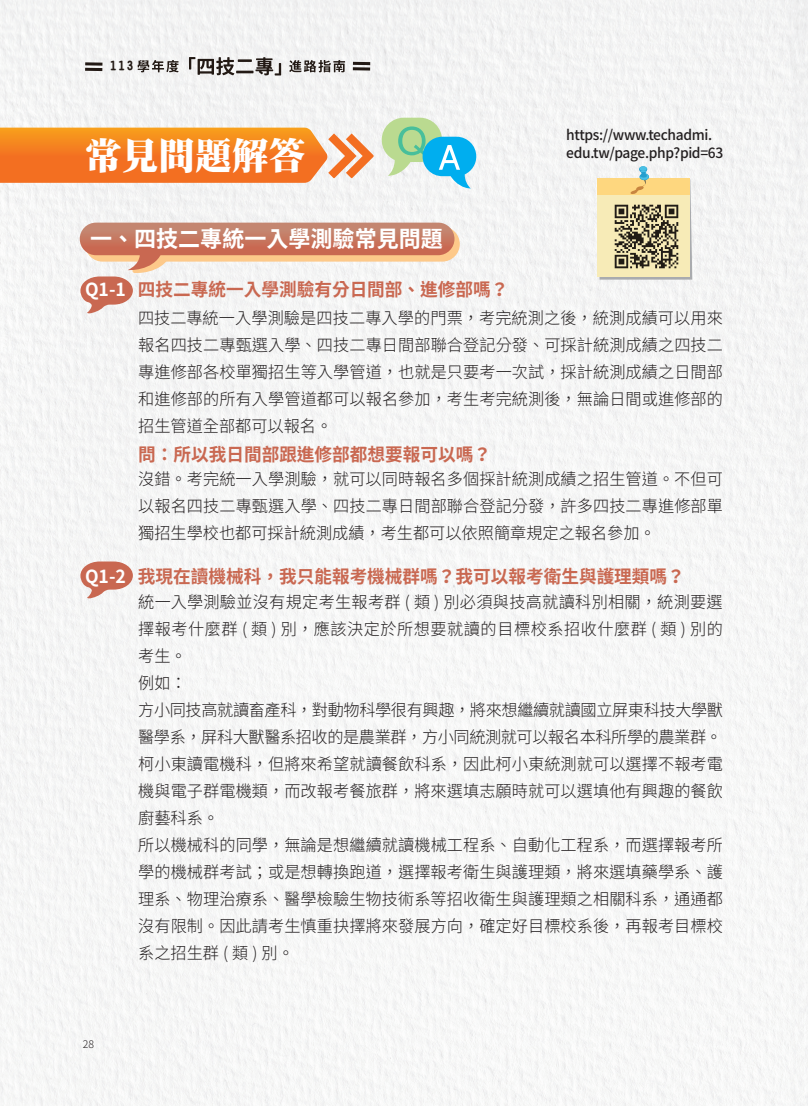
<style>
.page{position:relative;width:808px;height:1106px;background:#f6f6f6}
.page>*{position:absolute;margin:0;border:0;box-sizing:border-box;transform-origin:0 0}
.內文小標1{font:37.5px "DF Ming Std W12";color:#fff}
.內文標題{font:700 22.5px "Noto Sans CJ Ktc";color:#fff}
.三標{font:700 18px "Noto Sans CJ Ktc";color:#c96851}
.內文{font:700 18px "Noto Sans CJ Ktc";color:#c96851}
.內文-2{font:300 16.5px/27px "Noto Sans CJ Ktc";letter-spacing:.005em;color:#231f20;text-align:justify}
.內文-3{font:300 16.5px/27px "Noto Sans CJ Ktc";letter-spacing:-.025em;color:#231f20}
.內文-4{font:500 14.1px "Noto Sans CJ Ktc";letter-spacing:-.025em;color:#231f20}
.t1{font:900 12px "Yen Round";color:#221914}
.t2{font:300 10.5px "Noto Sans CJ Ktc";color:#231f20}
.s1{color:#fff}
</style>
<div class="page">
<hr style="left:353px;top:62px;width:17px;height:3px;background:#221914">
<svg style="left:353px;top:67px;width:17px;height:4px"></svg>
<svg style="left:85px;top:62px;width:17px;height:4px"></svg>
<hr style="left:85px;top:68px;width:17px;height:3px;background:#221914">
<svg style="left:138px;top:60px;width:41px;height:12px"></svg>
<svg style="left:289px;top:60px;width:56px;height:12px"></svg>
<svg style="left:189px;top:57px;width:92px;height:18px"></svg>
<svg style="left:788px;top:159px;width:20px;height:71px"></svg>
<svg style="left:87px;top:229px;width:370px;height:30px"></svg>
<div style="left:85px;top:226px;width:375px;height:35px;border:4px solid #fdc98a;border-radius:15px"></div>
<div style="left:80px;top:223px;width:374px;height:32px;background:linear-gradient(to bottom,#c38c76,#ca644d);border-radius:16px"></div>
<svg style="left:80px;top:561px;width:53px;height:37px"></svg>
<svg style="left:80px;top:249px;width:96px;height:64px"></svg>
<svg style="left:0;top:128px;width:373px;height:55px;background:#f48735"></svg>
<svg style="left:382px;top:118px;width:94px;height:70px"></svg>
<div style="left:597px;top:178px;width:93px;height:17px;background:#fed77f"></div>
<svg style="left:599px;top:167px;width:93px;height:112px"></svg>
<img style="left:607px;top:197px;width:78px;height:79px">
<p class="t1" style="left:110px;top:59px;width:24px">113</p>
<p class="內文小標1" style="left:85px;top:135px;width:222px">常見問題解答</p>
<p class="內文-4" style="left:566px;top:127px;width:147px">https://www.techadmi.</p>
<p class="內文-4" style="left:566px;top:145px;width:158px">edu.tw/page.php?pid=63</p>
<p class="內文標題" style="left:90px;top:226px;width:354px">一、四技二專統一入學測驗常見問題</p>
<p class="三標" style="left:85px;top:279px;width:425px"><span class="s1">Q1-1</span> 四技二專統一入學測驗有分日間部、進修部嗎？</p>
<p class="內文-2" style="left:138px;top:305px;width:586px">四技二專統一入學測驗是四技二專入學的門票，考完統測之後，統測成績可以用來報名四技二專甄選入學、四技二專日間部聯合登記分發、可採計統測成績之四技二專進修部各校單獨招生等入學管道，也就是只要考一次試，採計統測成績之日間部和進修部的所有入學管道都可以報名參加，考生考完統測後，無論日間或進修部的招生管道全部都可以報名。</p>
<p class="內文" style="left:138px;top:444px;width:354px">問：所以我日間部跟進修部都想要報可以嗎？</p>
<p class="內文-2" style="left:138px;top:465px;width:586px">沒錯。考完統一入學測驗，就可以同時報名多個採計統測成績之招生管道。不但可以報名四技二專甄選入學、四技二專日間部聯合登記分發，許多四技二專進修部單獨招生學校也都可採計統測成績，考生都可以依照簡章規定之報名參加。</p>
<p class="三標" style="left:85px;top:566px;width:601px"><span class="s1">Q1-2</span> 我現在讀機械科，我只能報考機械群嗎？我可以報考衛生與護理類嗎？</p>
<p class="內文-2" style="left:138px;top:588px;width:586px">統一入學測驗並沒有規定考生報考群 ( 類 ) 別必須與技高就讀科別相關，統測要選擇報考什麼群 ( 類 ) 別，應該決定於所想要就讀的目標校系招收什麼群 ( 類 ) 別的考生。</p>
<p class="內文-2" style="left:138px;top:669px;width:50px">例如：</p>
<p class="內文-3" style="left:138px;top:696px;width:586px">方小同技高就讀畜產科，對動物科學很有興趣，將來想繼續就讀國立屏東科技大學獸醫學系，屏科大獸醫系招收的是農業群，方小同統測就可以報名本科所學的農業群。</p>
<p class="內文-2" style="left:138px;top:750px;width:586px">柯小東讀電機科，但將來希望就讀餐飲科系，因此柯小東統測就可以選擇不報考電機與電子群電機類，而改報考餐旅群，將來選填志願時就可以選填他有興趣的餐飲廚藝科系。</p>
<p class="內文-2" style="left:138px;top:831px;width:586px">所以機械科的同學，無論是想繼續就讀機械工程系、自動化工程系，而選擇報考所學的機械群考試；或是想轉換跑道，選擇報考衛生與護理類，將來選填藥學系、護理系、物理治療系、醫學檢驗生物技術系等招收衛生與護理類之相關科系，通通都沒有限制。因此請考生慎重抉擇將來發展方向，確定好目標校系後，再報考目標校系之招生群 ( 類 ) 別。</p>
<p class="t2" style="left:83px;top:1038px;width:13px">28</p>
</div>
